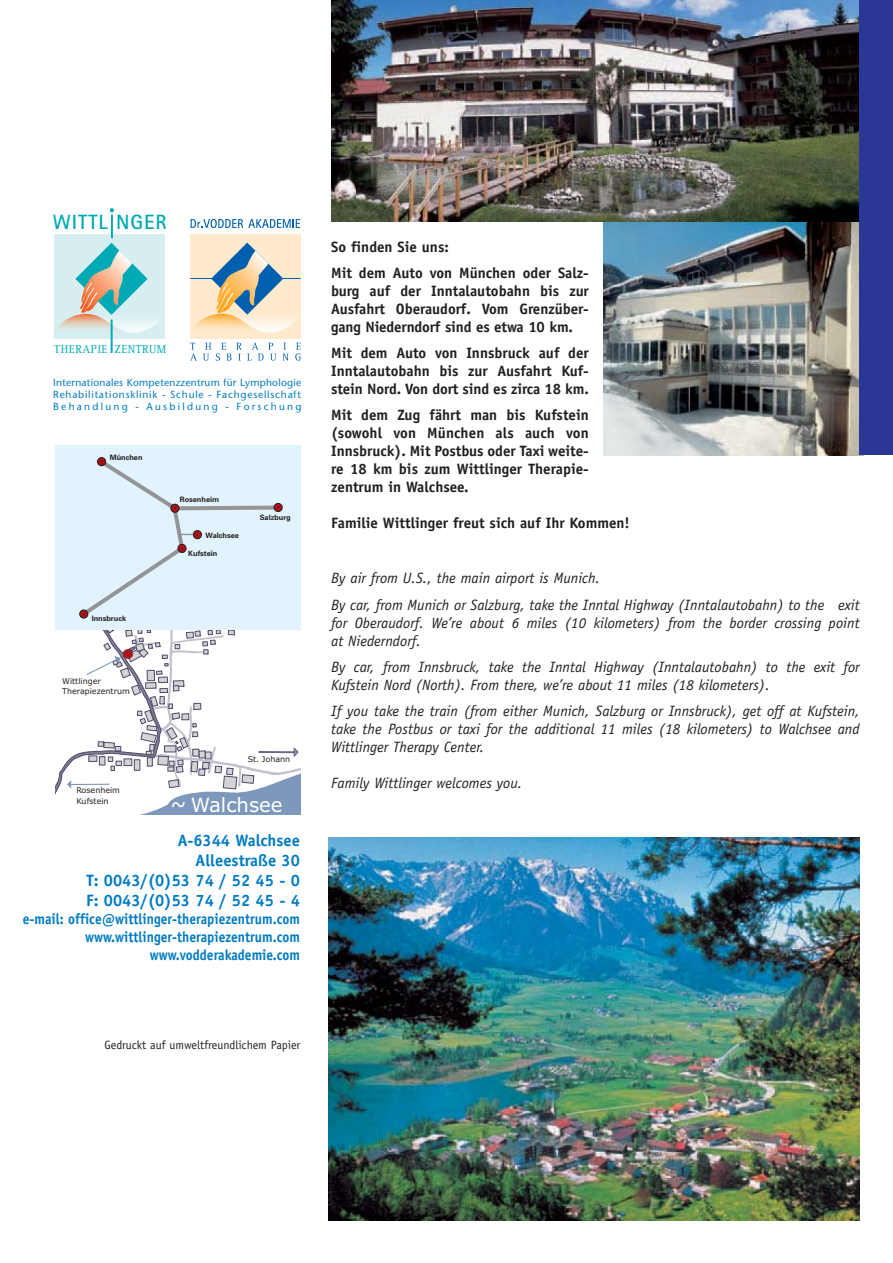
<style>
.page{position:relative;width:893px;height:1263px;background:#fff}
.page>*{position:absolute;margin:0;border:0;box-sizing:border-box;transform-origin:0 0}
.t1{font:700 20.7px "AT Rotis Sans Serif";letter-spacing:.05em;color:#00aab5}
.t2{font:19.65px "Verdana";color:#fff}
.t3{font:700 16.5px/19.8px "Officina Sans";color:#007bc3;text-align:right}
.t4{font:italic 15px/18px "Officina Sans";color:#231f20}
.t5{font:700 15px/18px "Officina Sans";color:#231f20;text-align:justify}
.t6{font:700 15px/18px "Officina Sans";color:#007bc3;text-align:right;scale:.9 1}
.t7{font:12px "Officina Sans";color:#231f20}
.t8{font:11.85px "AT Rotis Serif";letter-spacing:.05em;color:#00aab5;scale:.95 1}
.t9{font:10.2px/12.3px "Stone Sans";letter-spacing:.22em;color:#007bc3;text-align:justify}
.t10{font:7.95px/9.9px "Verdana";color:#231f20}
.t11{font:700 7.35px "Univers";color:#231f20}
</style>
<div class="page">
<div style="left:55px;top:445px;width:245px;height:184px;background:#e1f4fd"></div>
<svg style="left:79px;top:457px;width:203px;height:162px"></svg>
<svg style="left:55px;top:630px;width:245px;height:185px"></svg>
<img style="left:604px;top:222px;width:255px;height:233px">
<img style="left:328px;top:838px;width:531px;height:382px">
<img style="left:331px;top:0;width:528px;height:222px">
<div style="left:859px;top:0;width:33px;height:455px;background:#2b3795"></div>
<div style="left:55px;top:234px;width:110px;height:105px;background:#d6eef0"></div>
<hr style="left:111px;top:215px;width:2px;height:23px;background:#00aab5">
<svg style="left:110px;top:209px;width:4px;height:3px"></svg>
<hr style="left:111px;top:320px;width:2px;height:33px;background:#00aab5">
<svg style="left:54px;top:243px;width:106px;height:91px"></svg>
<div style="left:190px;top:234px;width:111px;height:105px;background:#ffeacd"></div>
<svg style="left:190px;top:343px;width:7px;height:17px"></svg>
<svg style="left:203px;top:343px;width:73px;height:18px"></svg>
<svg style="left:282px;top:343px;width:7px;height:18px"></svg>
<svg style="left:295px;top:343px;width:6px;height:18px"></svg>
<svg style="left:190px;top:219px;width:110px;height:9px"></svg>
<svg style="left:190px;top:243px;width:110px;height:90px"></svg>
<h1 class="t1" style="left:53px;top:209px;width:115px">WITTL NGER</h1>
<p class="t8" style="left:54px;top:345px;width:119px">THERAPIE ZENTRUM</p>
<p class="t9" style="left:53px;top:377px;width:250px">Internationales Kompetenzzentrum für Lymphologie Rehabilitationsklinik - Schule - Fachgesellschaft Behandlung - Ausbildung - Forschung</p>
<p class="t11" style="left:110px;top:454px;width:34px">München</p>
<p class="t11" style="left:92px;top:615px;width:36px">Innsbruck</p>
<p class="t10" style="left:62px;top:677px;width:69px">Wittlinger<br>Therapiezentrum</p>
<p class="t10" style="left:76px;top:784px;width:45px;line-height:11.2px">Rosenheim<br>Kufstein</p>
<p class="t11" style="left:180px;top:496px;width:41px">Rosenheim</p>
<p class="t11" style="left:205px;top:533px;width:35px">Walchsee</p>
<p class="t11" style="left:188px;top:551px;width:31px">Kufstein</p>
<p class="t11" style="left:260px;top:515px;width:33px">Salzburg</p>
<p class="t10" style="left:248px;top:755px;width:44px">St. Johann</p>
<h2 class="t2" style="left:171px;top:793px;width:113px">~ Walchsee</h2>
<p class="t3" style="left:86px;top:832px;width:215px">A-6344 Walchsee<br>Alleestraße 30<br>T: 0043/(0)53 74 / 52 45 - 0<br>F: 0043/(0)53 74 / 52 45 - 4</p>
<p class="t6" style="left:23px;top:911px;width:309px">e-mail: office@wittlinger-therapiezentrum.com www.wittlinger-therapiezentrum.com www.vodderakademie.com</p>
<p class="t5" style="left:331px;top:235px;width:259px;line-height:26.1px">So finden Sie uns:<br>Mit dem Auto von München oder Salz-</p>
<p class="t5" style="left:331px;top:283px;width:259px">burg auf der Inntalautobahn bis zur Ausfahrt Oberaudorf. Vom Grenzüber&shy;gang Niederndorf sind es etwa 10 km.</p>
<p class="t5" style="left:331px;top:345px;width:259px">Mit dem Auto von Innsbruck auf der Inntalautobahn bis zur Ausfahrt Kuf&shy;stein Nord. Von dort sind es zirca 18 km.</p>
<p class="t5" style="left:331px;top:407px;width:259px">Mit dem Zug fährt man bis Kufstein (sowohl von München als auch von Innsbruck). Mit Postbus oder Taxi weite&shy;re 18 km bis zum Wittlinger Therapie&shy;zentrum in Walchsee.</p>
<p class="t5" style="left:331px;top:515px;width:300px">Familie Wittlinger freut sich auf Ihr Kommen!</p>
<p class="t4" style="left:331px;top:566px;width:530px;line-height:26.4px">By air from U.S., the main airport is Munich.<br>By car, from Munich or Salzburg, take the Inntal Highway (Inntalautobahn) to the exit</p>
<p class="t4" style="left:331px;top:615px;width:530px">for Oberaudorf. We’re about 6 miles (10 kilometers) from the border crossing point at Niederndorf.</p>
<p class="t4" style="left:331px;top:659px;width:530px">By car, from Innsbruck, take the Inntal Highway (Inntalautobahn) to the exit for<br>Kufstein Nord (North). From there, we’re about 11 miles (18 kilometers).</p>
<p class="t4" style="left:331px;top:703px;width:530px;text-align:justify">If you take the train (from either Munich, Salzburg or Innsbruck), get off at Kufstein, take the Postbus or taxi for the additional 11 miles (18 kilometers) to Walchsee and Wittlinger Therapy Center.</p>
<p class="t4" style="left:331px;top:775px;width:193px">Family Wittlinger welcomes you.</p>
<p class="t7" style="left:104px;top:1040px;width:197px">Gedruckt auf umweltfreundlichem Papier</p>
</div>
